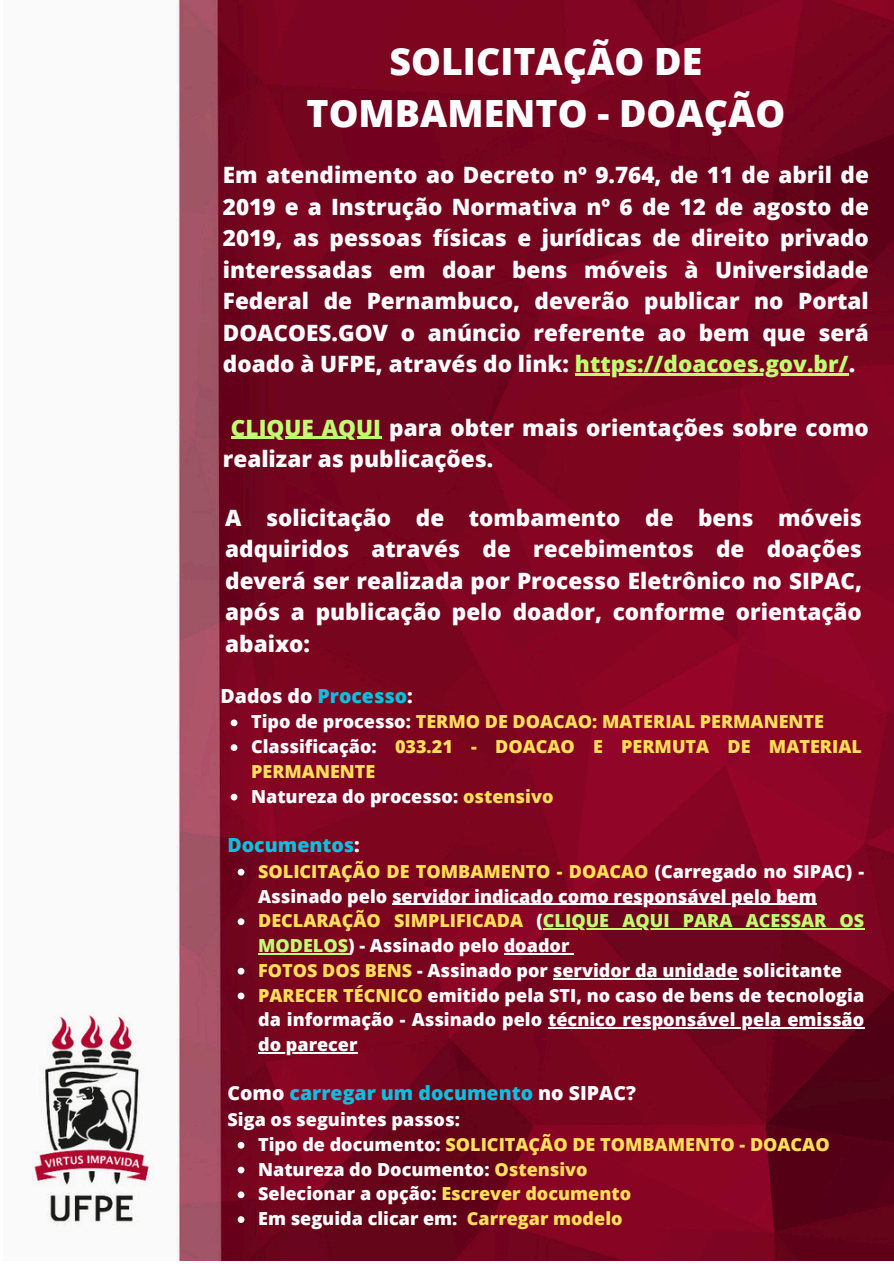
<style>
.page{position:relative;width:894px;height:1264px;background:#fff}
.page>*{position:absolute;margin:0;border:0;box-sizing:border-box;transform-origin:0 0}
.t1{font:800 37.5px/51.8px "Open Sans";color:#fff;text-align:center}
.t2{font:800 22.5px/31.5px "Open Sans";color:#fff;text-align:justify}
.t3{font:800 19.5px "Open Sans";color:#0cc0df}
.t4{font:800 19.5px "Open Sans";color:#fff}
.t5{font:800 18px/24.8px "Open Sans";color:#fff}
.t6{font:800 18px/24.8px "Open Sans";color:#ffde59}
.t7{font:800 18px "Open Sans";color:#c1ff72}
.s1{color:#c1ff72}
.s2{color:#0cc0df}
.s3{color:#fff}
.s4{color:#ffde59}
</style>
<div class="page">
<img style="left:32px;top:0;width:861px;height:1260px">
<svg style="left:230px;top:719px;width:7px;height:7px"></svg>
<svg style="left:230px;top:744px;width:7px;height:7px"></svg>
<svg style="left:230px;top:793px;width:7px;height:7px"></svg>
<svg style="left:237px;top:868px;width:7px;height:7px"></svg>
<hr style="left:392px;top:903px;width:424px;height:1px;background:#fff">
<svg style="left:237px;top:918px;width:7px;height:7px"></svg>
<hr style="left:542px;top:928px;width:322px;height:1px;background:#c1ff72">
<hr style="left:258px;top:953px;width:90px;height:1px;background:#c1ff72">
<hr style="left:503px;top:953px;width:66px;height:1px;background:#fff">
<svg style="left:237px;top:967px;width:7px;height:7px"></svg>
<hr style="left:552px;top:977px;width:186px;height:2px;background:#fff">
<svg style="left:237px;top:992px;width:7px;height:7px"></svg>
<hr style="left:548px;top:1027px;width:316px;height:1px;background:#fff">
<hr style="left:258px;top:1052px;width:99px;height:1px;background:#fff">
<svg style="left:237px;top:1141px;width:7px;height:7px"></svg>
<svg style="left:237px;top:1166px;width:7px;height:7px"></svg>
<svg style="left:237px;top:1191px;width:7px;height:7px"></svg>
<svg style="left:237px;top:1216px;width:7px;height:6px"></svg>
<hr style="left:575px;top:373px;width:273px;height:3px;background:#c1ff72">
<hr style="left:231px;top:436px;width:150px;height:3px;background:#c1ff72">
<h1 class="t1" style="left:306px;top:35px;width:480px">SOLICITAÇÃO DE<br>TOMBAMENTO - DOAÇÃO</h1>
<p class="t2" style="left:223px;top:159px;width:647px">Em atendimento ao Decreto nº 9.764, de 11 de abril de 2019 e a Instrução Normativa nº 6 de 12 de agosto de 2019, as pessoas físicas e jurídicas de direito privado interessadas em doar bens móveis à Universidade Federal de Pernambuco, deverão publicar no Portal DOACOES.GOV o anúncio referente ao bem que será doado à UFPE, através do link: <span class="s1">https://doacoes.gov.br/</span>.</p>
<p class="t2" style="left:223px;top:411px;width:647px;text-indent:8px"><span class="s1">CLIQUE AQUI</span> para obter mais orientações sobre como realizar as publicações.</p>
<h2 class="t2" style="left:225px;top:501px;width:638px">A solicitação de tombamento de bens móveis adquiridos através de recebimentos de doações deverá ser realizada por Processo Eletrônico no SIPAC, após a publicação pelo doador, conforme orientação abaixo:</h2>
<h2 class="t4" style="left:220px;top:681px;width:194px">Dados do <span class="s2">Processo</span>:</h2>
<h2 class="t6" style="left:251px;top:709px;width:574px"><span class="s3">Tipo de processo:</span> TERMO DE DOACAO: MATERIAL PERMANENTE</h2>
<h3 class="t6" style="left:251px;top:734px;width:612px"><span class="s3">Classificação:</span> 033.21 - DOACAO E PERMUTA DE MATERIAL<br>PERMANENTE</h3>
<p class="t5" style="left:251px;top:783px;width:304px">Natureza do processo: <span class="s4">ostensivo</span></p>
<p class="t3" style="left:227px;top:831px;width:134px">Documentos<span class="s3">:</span></p>
<p class="t5" style="left:258px;top:858px;width:607px"><span class="s4">SOLICITAÇÃO DE TOMBAMENTO - DOACAO</span> (Carregado no SIPAC) -<br>Assinado pelo servidor indicado como responsável pelo bem</p>
<h3 class="t7" style="left:258px;top:908px;width:607px"><span class="s4">DECLARAÇÃO SIMPLIFICADA</span> <span class="s3">(</span>CLIQUE AQUI PARA ACESSAR OS</h3>
<p class="t5" style="left:258px;top:932px;width:585px"><span class="s1">MODELOS</span>) - Assinado pelo doador<br><span class="s4">FOTOS DOS BENS</span> - Assinado por servidor da unidade solicitante</p>
<p class="t5" style="left:258px;top:982px;width:607px"><span class="s4">PARECER TÉCNICO</span> emitido pela STI, no caso de bens de tecnologia</p>
<p class="t5" style="left:258px;top:1007px;width:607px">da informação - Assinado pelo técnico responsável pela emissão</p>
<h3 class="t5" style="left:258px;top:1031px;width:101px">do parecer</h3>
<p class="t3" style="left:227px;top:1079px;width:409px"><span class="s3">Como</span> carregar um documento <span class="s3">no SIPAC?</span></p>
<p class="t5" style="left:227px;top:1106px;width:234px">Siga os seguintes passos:</p>
<p class="t6" style="left:258px;top:1131px;width:573px"><span class="s3">Tipo de documento:</span> SOLICITAÇÃO DE TOMBAMENTO - DOACAO</p>
<p class="t5" style="left:258px;top:1156px;width:331px">Natureza do Documento: <span class="s4">Ostensivo</span></p>
<p class="t5" style="left:258px;top:1181px;width:374px">Selecionar a opção: <span class="s4">Escrever documento<br></span>Em seguida clicar em: <span class="s4">Carregar modelo</span></p>
</div>
